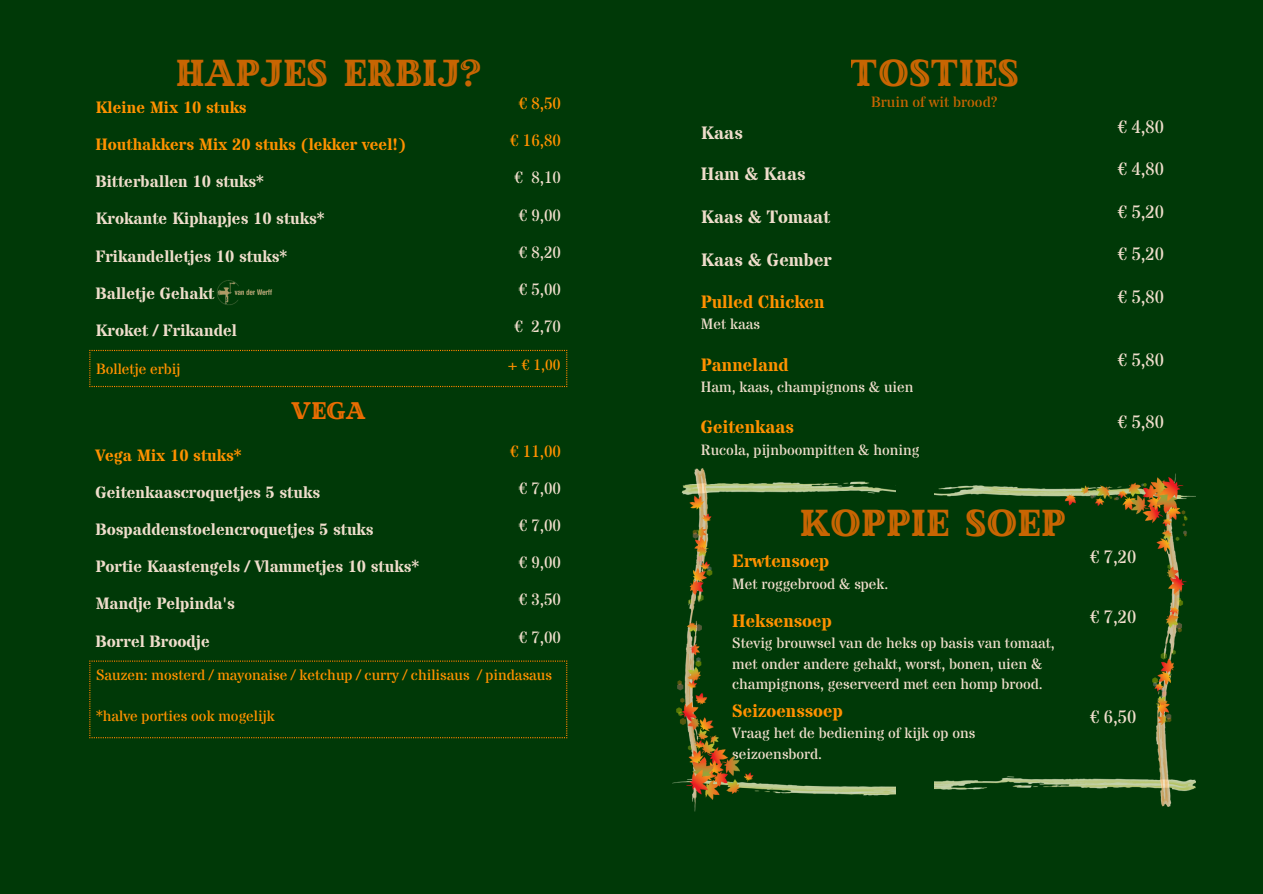
<style>
.page{position:relative;width:1263px;height:894px;background:#fff}
.page>*{position:absolute;margin:0;border:0;box-sizing:border-box;transform-origin:0 0}
.t1{font:37.5px "Made Winter Inline";color:#ea6d02}
.t2{font:24px "Made Winter Inline";color:#ea6d02}
.t3{font:700 18px "Stardos Stencil";color:#ff9100}
.t4{font:18px "Stardos Stencil";color:#efddcb}
.t5{font:700 18px "Stardos Stencil";color:#efddcb}
.t6{font:700 16.5px "Stardos Stencil";color:#efddcb}
.t7{font:700 16.5px "Stardos Stencil";color:#ff9100}
.t8{font:16.5px "Stardos Stencil";color:#efddcb}
.t9{font:16.5px "Stardos Stencil";color:#ff9100}
.t10{font:15px/20.2px "Stardos Stencil";color:#efddcb}
.t11{font:15px "Stardos Stencil";color:#ff9100}
.t12{font:15px "Stardos Stencil";color:#ea6d02}
</style>
<div class="page">
<div style="left:0;top:0;width:1263px;height:893px;background:#003907"></div>
<svg style="left:89px;top:350px;width:401px;height:388px"></svg>
<svg style="left:492px;top:350px;width:75px;height:388px"></svg>
<img style="left:934px;top:473px;width:261px;height:333px">
<img style="left:673px;top:469px;width:222px;height:343px">
<img style="left:216px;top:280px;width:57px;height:25px">
<h1 class="t1" style="left:175px;top:51px;width:307px">HAPJES ERBIJ?</h1>
<p class="t7" style="left:95px;top:97px;width:153px">Kleine Mix 10 stuks</p>
<p class="t9" style="left:519px;top:93px;width:44px">€ 8,50</p>
<p class="t7" style="left:95px;top:134px;width:312px">Houthakkers Mix 20 stuks (lekker veel!)</p>
<p class="t9" style="left:510px;top:130px;width:52px">€ 16,80</p>
<p class="t6" style="left:95px;top:171px;width:170px">Bitterballen 10 stuks*</p>
<p class="t8" style="left:514px;top:167px;width:48px">€ 8,10</p>
<p class="t6" style="left:95px;top:208px;width:231px">Krokante Kiphapjes 10 stuks*</p>
<p class="t8" style="left:519px;top:204px;width:44px">€ 9,00</p>
<p class="t6" style="left:95px;top:245px;width:193px">Frikandelletjes 10 stuks*</p>
<p class="t8" style="left:519px;top:241px;width:44px">€ 8,20</p>
<p class="t6" style="left:95px;top:282px;width:120px">Balletje Gehakt</p>
<p class="t8" style="left:519px;top:278px;width:44px">€ 5,00</p>
<p class="t6" style="left:95px;top:320px;width:143px">Kroket / Frikandel</p>
<p class="t8" style="left:514px;top:316px;width:48px">€ 2,70</p>
<p class="t11" style="left:96px;top:359px;width:86px">Bolletje erbij</p>
<p class="t11" style="left:508px;top:355px;width:54px">+ € 1,00</p>
<h2 class="t2" style="left:291px;top:395px;width:76px">VEGA</h2>
<p class="t7" style="left:95px;top:444px;width:148px">Vega Mix 10 stuks*</p>
<p class="t9" style="left:510px;top:440px;width:52px">€ 11,00</p>
<p class="t6" style="left:95px;top:481px;width:226px">Geitenkaascroquetjes 5 stuks</p>
<p class="t8" style="left:519px;top:478px;width:44px">€ 7,00</p>
<p class="t6" style="left:95px;top:519px;width:280px">Bospaddenstoelencroquetjes 5 stuks</p>
<p class="t8" style="left:519px;top:515px;width:44px">€ 7,00</p>
<p class="t6" style="left:95px;top:556px;width:325px">Portie Kaastengels / Vlammetjes 10 stuks*</p>
<p class="t8" style="left:519px;top:552px;width:44px">€ 9,00</p>
<p class="t6" style="left:95px;top:593px;width:141px">Mandje Pelpinda's</p>
<p class="t8" style="left:519px;top:589px;width:44px">€ 3,50</p>
<p class="t6" style="left:95px;top:630px;width:116px">Borrel Broodje</p>
<p class="t8" style="left:519px;top:626px;width:44px">€ 7,00</p>
<p class="t11" style="left:96px;top:665px;width:458px">Sauzen: mosterd / mayonaise / ketchup / curry / chilisaus / pindasaus</p>
<p class="t11" style="left:96px;top:706px;width:180px">*halve porties ook mogelijk</p>
<h1 class="t1" style="left:850px;top:51px;width:171px">TOSTIES</h1>
<p class="t12" style="left:871px;top:92px;width:128px">Bruin of wit brood?</p>
<p class="t5" style="left:701px;top:121px;width:43px">Kaas</p>
<p class="t4" style="left:1118px;top:116px;width:48px">€ 4,80</p>
<p class="t5" style="left:701px;top:163px;width:106px">Ham &amp; Kaas</p>
<p class="t4" style="left:1118px;top:157px;width:48px">€ 4,80</p>
<p class="t5" style="left:701px;top:205px;width:131px">Kaas &amp; Tomaat</p>
<p class="t4" style="left:1118px;top:200px;width:48px">€ 5,20</p>
<p class="t5" style="left:701px;top:248px;width:132px">Kaas &amp; Gember</p>
<p class="t4" style="left:1118px;top:243px;width:48px">€ 5,20</p>
<p class="t3" style="left:701px;top:290px;width:125px">Pulled Chicken</p>
<p class="t10" style="left:701px;top:315px;width:61px">Met kaas</p>
<p class="t4" style="left:1118px;top:285px;width:48px">€ 5,80</p>
<p class="t3" style="left:701px;top:353px;width:89px">Panneland</p>
<p class="t10" style="left:701px;top:377px;width:214px">Ham, kaas, champignons &amp; uien</p>
<p class="t3" style="left:701px;top:415px;width:95px">Geitenkaas</p>
<p class="t10" style="left:701px;top:440px;width:220px">Rucola, pijnboompitten &amp; honing</p>
<h1 class="t1" style="left:799px;top:500px;width:268px">KOPPIE SOEP</h1>
<p class="t3" style="left:732px;top:549px;width:99px">Erwtensoep</p>
<p class="t10" style="left:732px;top:574px;width:158px">Met roggebrood &amp; spek.</p>
<p class="t3" style="left:732px;top:609px;width:101px">Heksensoep</p>
<p class="t10" style="left:732px;top:633px;width:324px">Stevig brouwsel van de heks op basis van tomaat, met onder andere gehakt, worst, bonen, uien &amp; champignons, geserveerd met een homp brood.</p>
<p class="t3" style="left:732px;top:699px;width:112px">Seizoenssoep</p>
<p class="t10" style="left:732px;top:723px;width:245px">Vraag het de bediening of kijk op ons seizoensbord.</p>
<p class="t4" style="left:1118px;top:348px;width:48px">€ 5,80</p>
<p class="t4" style="left:1118px;top:410px;width:48px">€ 5,80</p>
<p class="t4" style="left:1090px;top:545px;width:48px">€ 7,20</p>
<p class="t4" style="left:1090px;top:605px;width:48px">€ 7,20</p>
<p class="t4" style="left:1090px;top:705px;width:48px">€ 6,50</p>
</div>
